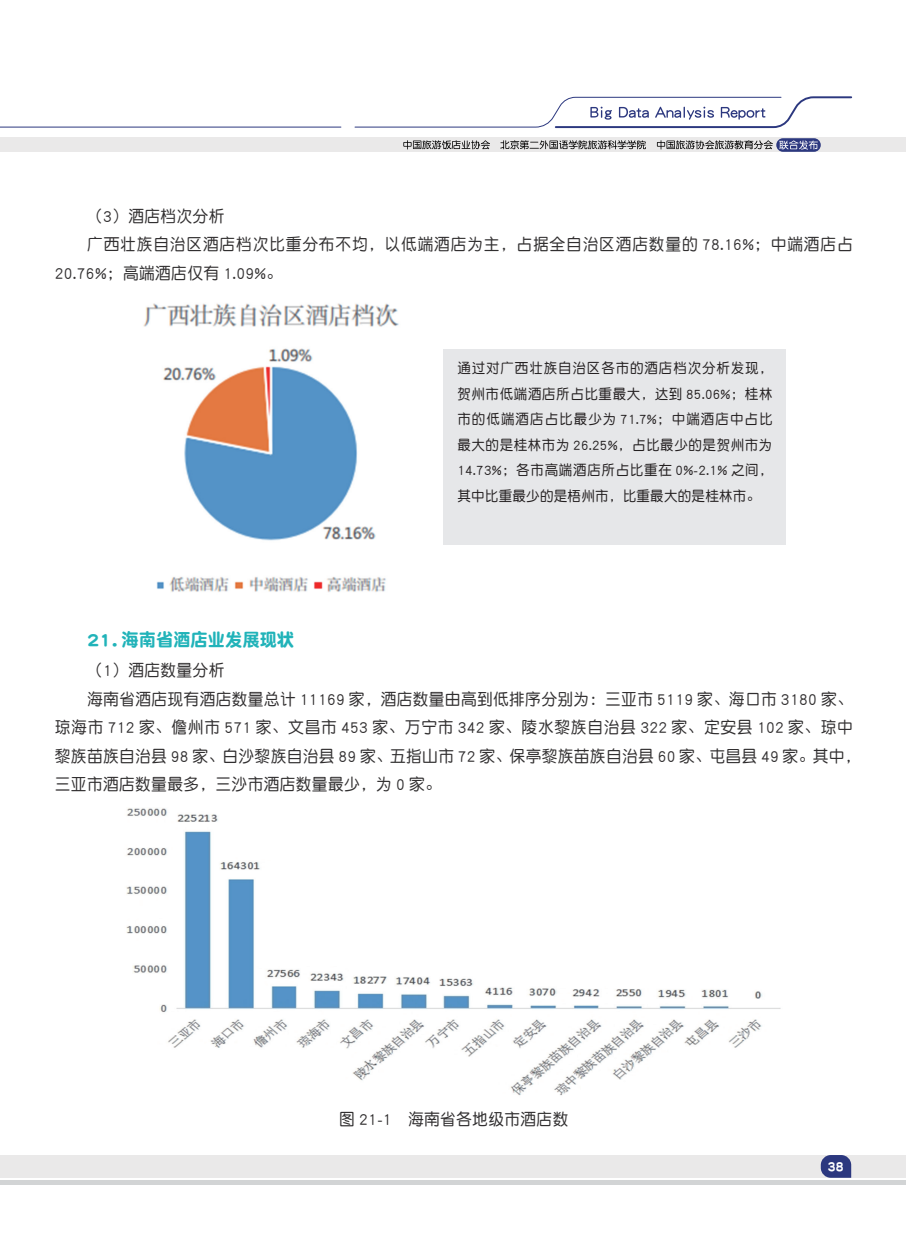
<style>
.page{position:relative;width:906px;height:1238px;background:#fff}
.page>*{position:absolute;margin:0;border:0;box-sizing:border-box;transform-origin:0 0}
.t1{font:18.15px "DFP Yuan W9";color:#21b3b9;scale:.95 1}
.t2{font:16.5px "DFP Yuan W5";letter-spacing:.02em;color:#312f30;scale:.95 1}
.t3{font:16.5px "DFP Yuan W5";letter-spacing:.045em;color:#312f30;scale:.95 1}
.t4{font:16.5px "DFP Yuan W5";letter-spacing:.05em;color:#312f30;scale:.95 1}
.t5{font:14.1px/25.5px "DFP Yuan W5";letter-spacing:.03em;color:#231f20;text-align:justify;scale:.95 1}
.t6{font:13.5px "DFP Yuan W9";color:#fff;scale:.8 1}
</style>
<div class="page">
<div style="left:0;top:137px;width:906px;height:15px;background:#eae9e9"></div>
<svg style="left:0;top:126px;width:341px;height:2px"></svg>
<svg style="left:354px;top:96px;width:499px;height:33px"></svg>
<svg style="left:403px;top:140px;width:87px;height:9px"></svg>
<svg style="left:500px;top:140px;width:146px;height:9px"></svg>
<svg style="left:657px;top:140px;width:116px;height:9px"></svg>
<div style="left:776px;top:138px;width:44px;height:14px;background:#2c387f;border-radius:7px"></div>
<svg style="left:779px;top:140px;width:39px;height:10px"></svg>
<div style="left:0;top:1154px;width:906px;height:23px;background:#eae9e9"></div>
<div style="left:0;top:1180px;width:906px;height:5px;background:#d2d4d5"></div>
<svg style="left:820px;top:1154px;width:31px;height:23px"></svg>
<div style="left:444px;top:349px;width:342px;height:196px;background:#e6e7e9"></div>
<img style="left:143px;top:303px;width:256px;height:289px">
<img style="left:126px;top:808px;width:655px;height:288px">
<p class="t2" style="left:87px;top:208px;width:146px">（3）酒店档次分析</p>
<p class="t4" style="left:87px;top:236px;width:807px">广西壮族自治区酒店档次比重分布不均，以低端酒店为主，占据全自治区酒店数量的 78.16%；中端酒店占</p>
<p class="t2" style="left:55px;top:265px;width:241px">20.76%；高端酒店仅有 1.09%。</p>
<p class="t5" style="left:457px;top:355px;width:333px">通过对广西壮族自治区各市的酒店档次分析发现，贺州市低端酒店所占比重最大，达到 85.06%；桂林市的低端酒店占比最少为 71.7%；中端酒店中占比最大的是桂林市为 26.25%，占比最少的是贺州市为14.73%；各市高端酒店所占比重在 0%-2.1% 之间，其中比重最少的是梧州市，比重最大的是桂林市。</p>
<p class="t1" style="left:87px;top:630px;width:219px">21. 海南省酒店业发展现状</p>
<p class="t2" style="left:87px;top:661px;width:146px">（1）酒店数量分析</p>
<p class="t2" style="left:87px;top:690px;width:807px">海南省酒店现有酒店数量总计 11169 家，酒店数量由高到低排序分别为：三亚市 5119 家、海口市 3180 家、</p>
<p class="t3" style="left:55px;top:718px;width:841px">琼海市 712 家、儋州市 571 家、文昌市 453 家、万宁市 342 家、陵水黎族自治县 322 家、定安县 102 家、琼中</p>
<p class="t2" style="left:55px;top:747px;width:849px">黎族苗族自治县 98 家、白沙黎族自治县 89 家、五指山市 72 家、保亭黎族苗族自治县 60 家、屯昌县 49 家。其中，</p>
<p class="t2" style="left:55px;top:775px;width:408px">三亚市酒店数量最多，三沙市酒店数量最少，为 0 家。</p>
<p class="t2" style="left:339px;top:1110px;width:243px">图 21-1 海南省各地级市酒店数</p>
<p class="t6" style="left:828px;top:1159px;width:21px">38</p>
</div>
